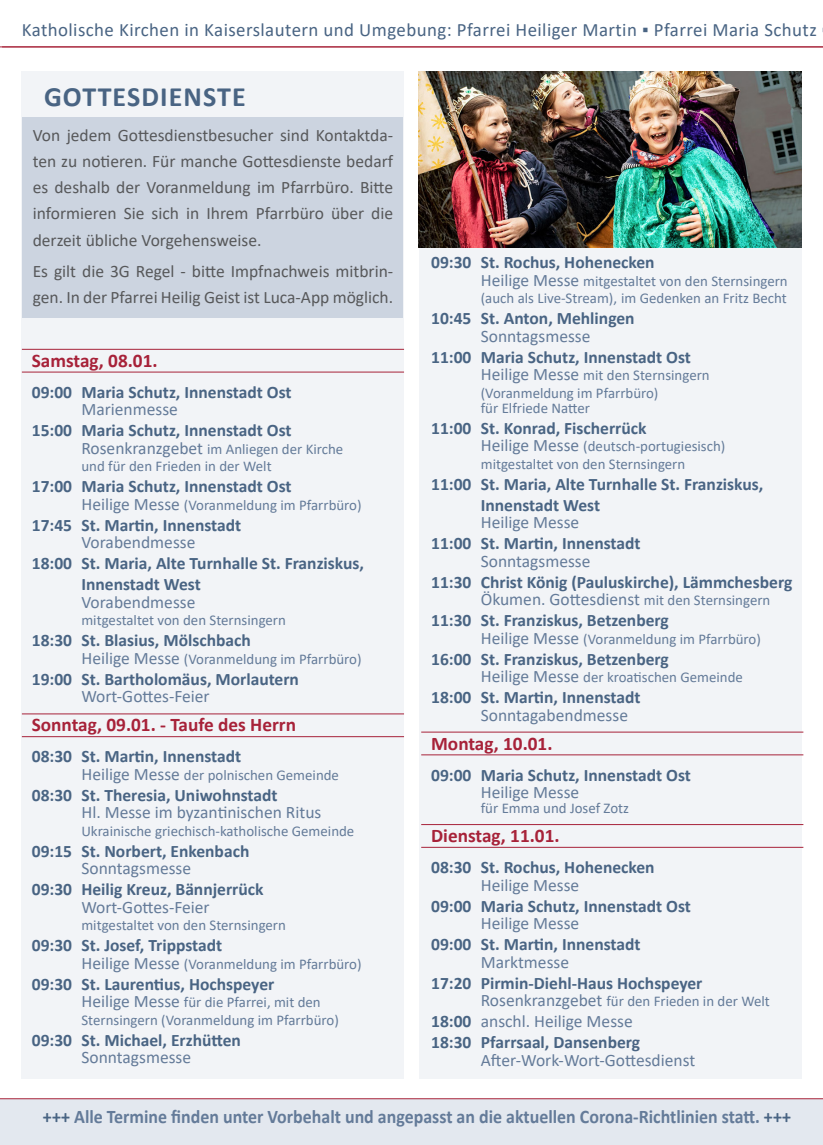
<style>
.page{position:relative;width:823px;height:1145px;background:#fff}
.page>*{position:absolute;margin:0;border:0;box-sizing:border-box;transform-origin:0 0}
.TitelÜberschrift{font:700 28px "Calibri";letter-spacing:.04em;color:#496483}
.t1{font:700 19.25px "Calibri";color:#647b99;scale:.93 1}
.TagDatum{font:700 19.25px "Calibri";color:#a72239}
.t2{font:18.9px "Calibri";letter-spacing:.02em;color:#496483}
.Uhrzeit_Kirche{font:700 17.5px/21px "Calibri";color:#496483}
.Messe{font:17.5px "Calibri";color:#647b99}
.t3{font:17.5px/26.2px "Calibri";color:#57585a;text-align:justify}
.Uhrzeit_Kirche-2{font:17.5px "Calibri";color:#647b99}
.Messe-2{font:14.88px/17.5px "Calibri";color:#647b99}
.Zusatztext{font:14.88px "Calibri";color:#647b99}
.s1{font-size:17.5px}
.s2{font-size:14.88px}
.s3{font-weight:700;color:#496483}
.s4{color:#496483}
</style>
<div class="page">
<div style="left:419px;top:71px;width:382px;height:1007px;background:#f2f4f7"></div>
<hr style="left:421px;top:732px;width:382px;height:1px;background:#a72239">
<hr style="left:421px;top:755px;width:382px;height:1px;background:#a72239">
<hr style="left:421px;top:824px;width:382px;height:1px;background:#a72239">
<hr style="left:421px;top:847px;width:382px;height:1px;background:#a72239">
<hr style="left:0;top:47px;width:823px;height:1px;background:#a72239">
<div style="left:22px;top:71px;width:382px;height:1007px;background:#f2f4f7"></div>
<div style="left:0;top:1099px;width:823px;height:46px;background:#e3e8ef"></div>
<hr style="left:0;top:1098px;width:823px;height:1px;background:#a72239">
<hr style="left:22px;top:349px;width:382px;height:1px;background:#a72239">
<hr style="left:22px;top:372px;width:382px;height:1px;background:#a72239">
<hr style="left:22px;top:714px;width:382px;height:1px;background:#a72239">
<hr style="left:22px;top:736px;width:382px;height:1px;background:#a72239">
<div style="left:23px;top:117px;width:380px;height:201px;background:#ccd4e0"></div>
<img style="left:419px;top:71px;width:382px;height:177px">
<p class="t2" style="left:22px;top:17px;width:796px">Katholische Kirchen in Kaiserslautern und Umgebung: Pfarrei Heiliger Martin ▪ Pfarrei Maria Schutz</p>
<p class="TitelÜberschrift" style="left:44px;top:77px;width:203px">GOTTESDIENSTE</p>
<p class="t3" style="left:33px;top:121px;width:362px">Von jedem Gottesdienstbesucher sind Kontaktda&shy;ten zu notieren. Für manche Gottesdienste bedarf es deshalb der Voranmeldung im Pfarrbüro. Bitte informieren Sie sich in Ihrem Pfarrbüro über die derzeit übliche Vorgehensweise.</p>
<p class="t3" style="left:33px;top:257px;width:362px">Es gilt die 3G Regel - bitte Impfnachweis mitbrin&shy;gen. In der Pfarrei Heilig Geist ist Luca-App möglich.</p>
<p class="TagDatum" style="left:32px;top:347px;width:127px">Samstag, 08.01.</p>
<p class="Uhrzeit_Kirche" style="left:32px;top:381px;width:261px">09:00 Maria Schutz, Innenstadt Ost</p>
<p class="Messe" style="left:81px;top:397px;width:98px">Marienmesse</p>
<p class="Uhrzeit_Kirche" style="left:32px;top:420px;width:261px">15:00 Maria Schutz, Innenstadt Ost</p>
<p class="Messe-2" style="left:81px;top:440px;width:263px"><span class="s1">Rosenkranzgebet</span> im Anliegen der Kirche</p>
<p class="Messe-2" style="left:81px;top:457px;width:192px">und für den Frieden in der Welt</p>
<p class="Uhrzeit_Kirche" style="left:32px;top:476px;width:261px">17:00 Maria Schutz, Innenstadt Ost</p>
<p class="Messe-2" style="left:81px;top:496px;width:282px"><span class="s1">Heilige Messe</span> (Voranmeldung im Pfarrbüro)</p>
<p class="Uhrzeit_Kirche" style="left:32px;top:514px;width:211px">17:45 St. Martin, Innenstadt</p>
<p class="Messe" style="left:81px;top:530px;width:115px">Vorabendmesse</p>
<p class="Uhrzeit_Kirche" style="left:81px;top:553px;width:284px;text-indent:-50px">18:00 St. Maria, Alte Turnhalle St. Franziskus,<br>Innenstadt West</p>
<p class="Messe" style="left:81px;top:590px;width:115px">Vorabendmesse</p>
<p class="Messe-2" style="left:81px;top:611px;width:206px">mitgestaltet von den Sternsingern</p>
<p class="Uhrzeit_Kirche" style="left:32px;top:630px;width:220px">18:30 St. Blasius, Mölschbach</p>
<p class="Messe-2" style="left:81px;top:650px;width:282px"><span class="s1">Heilige Messe</span> (Voranmeldung im Pfarrbüro)</p>
<p class="Uhrzeit_Kirche" style="left:32px;top:668px;width:269px">19:00 St. Bartholomäus, Morlautern</p>
<p class="Messe" style="left:81px;top:684px;width:130px">Wort-Gottes-Feier</p>
<p class="TagDatum" style="left:32px;top:711px;width:266px">Sonntag, 09.01. - Taufe des Herrn</p>
<p class="Uhrzeit_Kirche" style="left:32px;top:746px;width:211px">08:30 St. Martin, Innenstadt</p>
<p class="Messe-2" style="left:81px;top:766px;width:259px"><span class="s1">Heilige Messe</span> der polnischen Gemeinde</p>
<p class="Uhrzeit_Kirche" style="left:32px;top:784px;width:247px">08:30 St. Theresia, Uniwohnstadt</p>
<p class="Messe" style="left:81px;top:800px;width:241px">Hl. Messe im byzantinischen Ritus</p>
<p class="Messe-2" style="left:81px;top:822px;width:274px">Ukrainische griechisch-katholische Gemeinde</p>
<p class="Uhrzeit_Kirche" style="left:32px;top:840px;width:219px">09:15 St. Norbert, Enkenbach</p>
<p class="Messe" style="left:81px;top:856px;width:111px">Sonntagsmesse</p>
<p class="Uhrzeit_Kirche" style="left:32px;top:879px;width:233px">09:30 Heilig Kreuz, Bännjerrück</p>
<p class="Messe" style="left:81px;top:895px;width:130px">Wort-Gottes-Feier</p>
<p class="Messe-2" style="left:81px;top:916px;width:206px">mitgestaltet von den Sternsingern</p>
<p class="Uhrzeit_Kirche" style="left:32px;top:935px;width:192px">09:30 St. Josef, Trippstadt</p>
<p class="Messe-2" style="left:81px;top:955px;width:282px"><span class="s1">Heilige Messe</span> (Voranmeldung im Pfarrbüro)</p>
<p class="Uhrzeit_Kirche" style="left:32px;top:973px;width:244px">09:30 St. Laurentius, Hochspeyer</p>
<p class="Messe-2" style="left:81px;top:993px;width:241px"><span class="s1">Heilige Messe</span> für die Pfarrei, mit den</p>
<p class="Messe-2" style="left:81px;top:1011px;width:259px">Sternsingern (Voranmeldung im Pfarrbüro)</p>
<p class="Uhrzeit_Kirche" style="left:32px;top:1029px;width:211px">09:30 St. Michael, Erzhütten</p>
<p class="Messe" style="left:81px;top:1045px;width:111px">Sonntagsmesse</p>
<p class="Uhrzeit_Kirche" style="left:431px;top:252px;width:225px">09:30 St. Rochus, Hohenecken</p>
<p class="Messe-2" style="left:481px;top:272px;width:308px"><span class="s1">Heilige Messe</span> mitgestaltet von den Sternsingern (auch als Live-Stream), im Gedenken an Fritz Becht</p>
<p class="Uhrzeit_Kirche" style="left:431px;top:308px;width:205px">10:45 St. Anton, Mehlingen</p>
<p class="Messe" style="left:481px;top:324px;width:111px">Sonntagsmesse</p>
<p class="Uhrzeit_Kirche" style="left:431px;top:346px;width:261px">11:00 Maria Schutz, Innenstadt Ost</p>
<p class="Messe-2" style="left:481px;top:366px;width:230px"><span class="s1">Heilige Messe</span> mit den Sternsingern</p>
<p class="Messe-2" style="left:481px;top:384px;width:179px">(Voranmeldung im Pfarrbüro)</p>
<p class="Zusatztext" style="left:481px;top:397px;width:111px">für Elfriede Natter</p>
<p class="Uhrzeit_Kirche" style="left:431px;top:417px;width:217px">11:00 St. Konrad, Fischerrück</p>
<p class="Messe-2" style="left:481px;top:437px;width:246px"><span class="s1">Heilige Messe</span> (deutsch-portugiesisch)</p>
<p class="Messe-2" style="left:481px;top:454px;width:206px">mitgestaltet von den Sternsingern</p>
<p class="Uhrzeit_Kirche" style="left:481px;top:473px;width:284px;text-indent:-50px">11:00 St. Maria, Alte Turnhalle St. Franziskus,<br>Innenstadt West</p>
<p class="Messe" style="left:481px;top:510px;width:100px">Heilige Messe</p>
<p class="Uhrzeit_Kirche" style="left:431px;top:532px;width:211px">11:00 St. Martin, Innenstadt</p>
<p class="Messe" style="left:481px;top:549px;width:111px">Sonntagsmesse</p>
<p class="Uhrzeit_Kirche" style="left:431px;top:571px;width:362px">11:30 Christ König (Pauluskirche), Lämmchesberg</p>
<p class="Messe" style="left:481px;top:587px;width:291px">Ökumen. Gottesdienst <span class="s2">mit den Sternsingern</span></p>
<p class="Uhrzeit_Kirche" style="left:431px;top:609px;width:239px">11:30 St. Franziskus, Betzenberg</p>
<p class="Messe-2" style="left:481px;top:629px;width:282px"><span class="s1">Heilige Messe</span> (Voranmeldung im Pfarrbüro)</p>
<p class="Uhrzeit_Kirche" style="left:431px;top:648px;width:239px">16:00 St. Franziskus, Betzenberg</p>
<p class="Messe-2" style="left:481px;top:668px;width:264px"><span class="s1">Heilige Messe</span> der kroatischen Gemeinde</p>
<p class="Uhrzeit_Kirche" style="left:431px;top:686px;width:211px">18:00 St. Martin, Innenstadt</p>
<p class="Messe" style="left:481px;top:703px;width:149px">Sonntagabendmesse</p>
<p class="TagDatum" style="left:431px;top:730px;width:123px">Montag, 10.01.</p>
<p class="Uhrzeit_Kirche" style="left:431px;top:764px;width:261px">09:00 Maria Schutz, Innenstadt Ost</p>
<p class="Messe" style="left:481px;top:780px;width:100px">Heilige Messe</p>
<p class="Zusatztext" style="left:481px;top:798px;width:150px">für Emma und Josef Zotz</p>
<p class="TagDatum" style="left:431px;top:822px;width:130px">Dienstag, 11.01.</p>
<p class="Uhrzeit_Kirche" style="left:431px;top:857px;width:225px">08:30 St. Rochus, Hohenecken</p>
<p class="Messe" style="left:481px;top:873px;width:100px">Heilige Messe</p>
<p class="Uhrzeit_Kirche" style="left:431px;top:895px;width:261px">09:00 Maria Schutz, Innenstadt Ost</p>
<p class="Messe" style="left:481px;top:911px;width:100px">Heilige Messe</p>
<p class="Uhrzeit_Kirche" style="left:431px;top:934px;width:211px">09:00 St. Martin, Innenstadt</p>
<p class="Messe" style="left:481px;top:950px;width:90px">Marktmesse</p>
<p class="Uhrzeit_Kirche" style="left:431px;top:972px;width:273px">17:20 Pirmin-Diehl-Haus Hochspeyer</p>
<p class="Messe-2" style="left:481px;top:992px;width:290px"><span class="s1">Rosenkranzgebet</span> für den Frieden in der Welt</p>
<p class="Uhrzeit_Kirche-2" style="left:431px;top:1009px;width:203px"><span class="s3">18:00</span> anschl. Heilige Messe</p>
<p class="Uhrzeit_Kirche" style="left:431px;top:1032px;width:210px">18:30 Pfarrsaal, Dansenberg</p>
<p class="Messe" style="left:481px;top:1048px;width:216px">After-Work-Wort-Gottesdienst</p>
<p class="t1" style="left:43px;top:1103px;width:806px"><span class="s4">+++</span> Alle Termine finden unter Vorbehalt und angepasst an die aktuellen Corona-Richtlinien statt. <span class="s4">+++</span></p>
</div>
